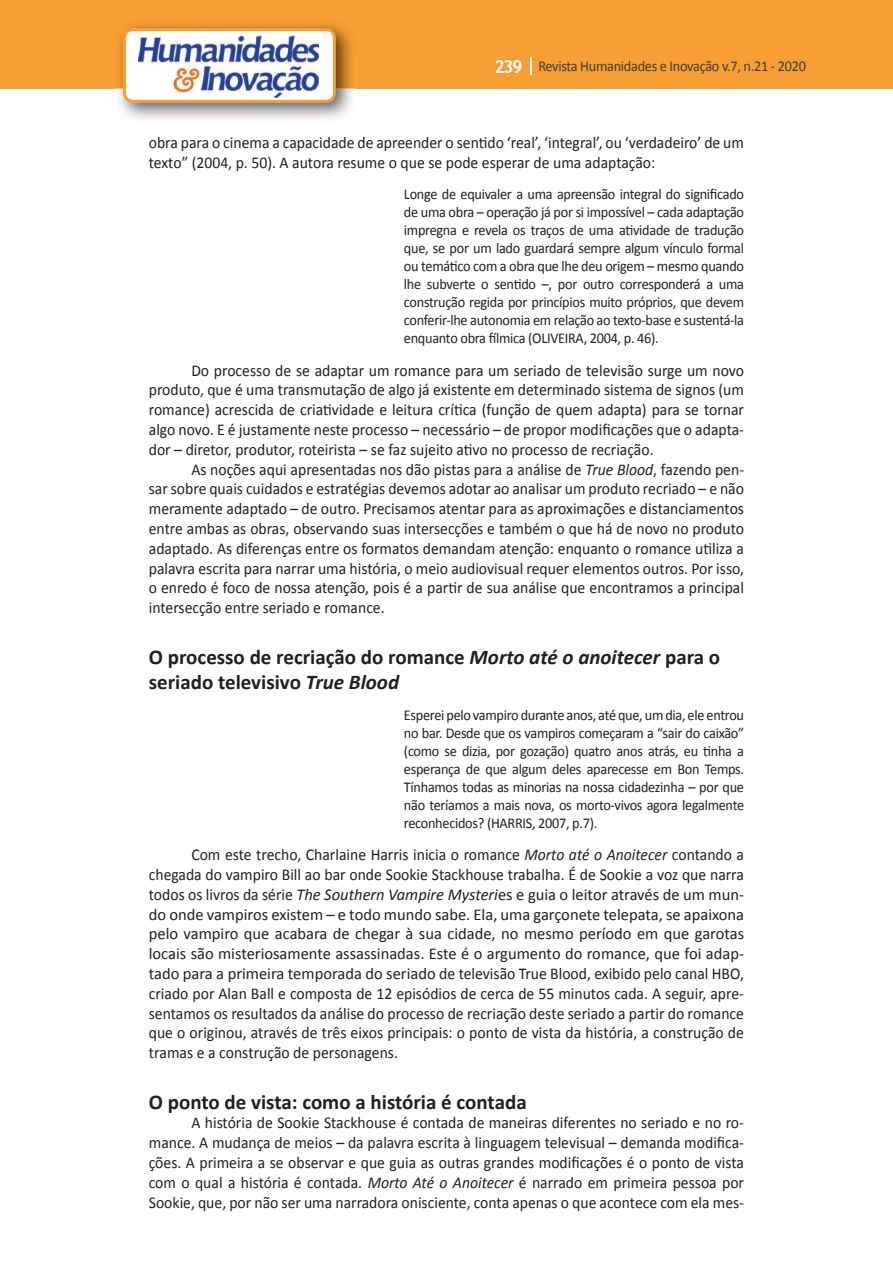
<style>
.page{position:relative;width:893px;height:1263px;background:#fff}
.page>*{position:absolute;margin:0;border:0;box-sizing:border-box;transform-origin:0 0}
.t1{font:700 21px/25.2px "Calibri";color:#231f20}
.t2{font:16.5px/19.8px "Calibri";color:#231f20;text-align:justify;scale:.95 1}
.t3{font:15px/18px "Calibri";letter-spacing:-.02em;color:#231f20;text-align:justify;scale:.95 1}
.t4{font:15px "Calibri";letter-spacing:-.02em;color:#3e3e3f;scale:.95 1}
.s1{font-family:"Trebuchet MS";font-weight:700;font-size:18px;color:#fff}
.s2{font-style:italic}
</style>
<div class="page">
<div style="left:0;top:0;width:893px;height:88px;background:#f79e34"></div>
<svg style="left:530px;top:57px;width:2px;height:18px"></svg>
<img style="left:115px;top:24px;width:241px;height:95px">
<svg style="left:123px;top:28px;width:213px;height:75px"></svg>
<p class="t4" style="left:495px;top:57px;width:329px"><span class="s1">239</span> Revista Humanidades e Inovação v.7, n.21 - 2020</p>
<p class="t2" style="left:149px;top:133px;width:628px">obra para o cinema a capacidade de apreender o sentido ‘real’, ‘integral’, ou ‘verdadeiro’ de um texto” (2004, p. 50). A autora resume o que se pode esperar de uma adaptação:</p>
<p class="t3" style="left:404px;top:185px;width:360px">Longe de equivaler a uma apreensão integral do significado de uma obra – operação já por si impossível – cada adaptação impregna e revela os traços de uma atividade de tradução que, se por um lado guardará sempre algum vínculo formal ou temático com a obra que lhe deu origem – mesmo quando lhe subverte o sentido –, por outro corresponderá a uma construção regida por princípios muito próprios, que devem conferir-lhe autonomia em relação ao texto-base e sustentá-la enquanto obra fílmica (OLIVEIRA, 2004, p. 46).</p>
<p class="t2" style="left:149px;top:360px;width:628px;text-indent:43px">Do processo de se adaptar um romance para um seriado de televisão surge um novo produto, que é uma transmutação de algo já existente em determinado sistema de signos (um romance) acrescida de criatividade e leitura crítica (função de quem adapta) para se tornar algo novo. E é justamente neste processo – necessário – de propor modificações que o adapta&shy;dor – diretor, produtor, roteirista – se faz sujeito ativo no processo de recriação.</p>
<p class="t2" style="left:149px;top:459px;width:628px;text-indent:43px">As noções aqui apresentadas nos dão pistas para a análise de <span class="s2">True Blood</span>, fazendo pen&shy;sar sobre quais cuidados e estratégias devemos adotar ao analisar um produto recriado – e não meramente adaptado – de outro. Precisamos atentar para as aproximações e distanciamentos entre ambas as obras, observando suas intersecções e também o que há de novo no produto adaptado. As diferenças entre os formatos demandam atenção: enquanto o romance utiliza a palavra escrita para narrar uma história, o meio audiovisual requer elementos outros. Por isso, o enredo é foco de nossa atenção, pois é a partir de sua análise que encontramos a principal intersecção entre seriado e romance.</p>
<p class="t1" style="left:149px;top:644px;width:573px">O processo de recriação do romance <span class="s2">Morto até o anoitecer</span> para o seriado televisivo <span class="s2">True Blood</span></p>
<p class="t3" style="left:404px;top:706px;width:360px">Esperei pelo vampiro durante anos, até que, um dia, ele entrou no bar. Desde que os vampiros começaram a “sair do caixão” (como se dizia, por gozação) quatro anos atrás, eu tinha a esperança de que algum deles aparecesse em Bon Temps.<br>Tínhamos todas as minorias na nossa cidadezinha – por que não teríamos a mais nova, os morto-vivos agora legalmente reconhecidos? (HARRIS, 2007, p.7).</p>
<p class="t2" style="left:149px;top:845px;width:628px;text-indent:43px">Com este trecho, Charlaine Harris inicia o romance <span class="s2">Morto até o Anoitecer</span> contando a chegada do vampiro Bill ao bar onde Sookie Stackhouse trabalha. É de Sookie a voz que narra todos os livros da série <span class="s2">The Southern Vampire Mysteri</span>es e guia o leitor através de um mun&shy;do onde vampiros existem – e todo mundo sabe. Ela, uma garçonete telepata, se apaixona pelo vampiro que acabara de chegar à sua cidade, no mesmo período em que garotas locais são misteriosamente assassinadas. Este é o argumento do romance, que foi adap&shy;tado para a primeira temporada do seriado de televisão True Blood, exibido pelo canal HBO, criado por Alan Ball e composta de 12 episódios de cerca de 55 minutos cada. A seguir, apre&shy;sentamos os resultados da análise do processo de recriação deste seriado a partir do romance que o originou, através de três eixos principais: o ponto de vista da história, a construção de tramas e a construção de personagens.</p>
<p class="t1" style="left:149px;top:1089px;width:379px">O ponto de vista: como a história é contada</p>
<p class="t2" style="left:149px;top:1113px;width:628px;text-indent:43px">A história de Sookie Stackhouse é contada de maneiras diferentes no seriado e no ro&shy;mance. A mudança de meios – da palavra escrita à linguagem televisual – demanda modifica&shy;ções. A primeira a se observar e que guia as outras grandes modificações é o ponto de vista com o qual a história é contada. <span class="s2">Morto Até o Anoitecer</span> é narrado em primeira pessoa por Sookie, que, por não ser uma narradora onisciente, conta apenas o que acontece com ela mes-</p>
</div>
